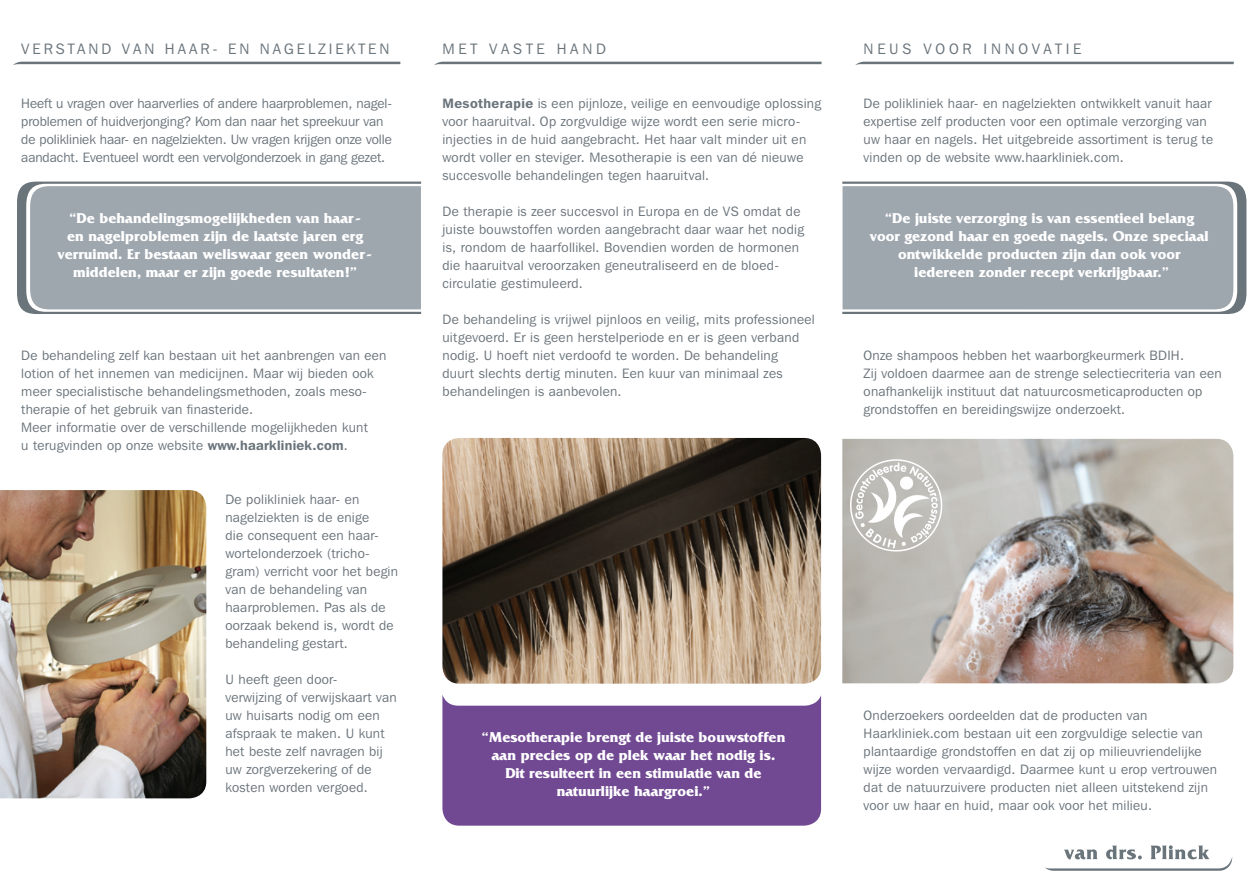
<style>
.page{position:relative;width:1255px;height:893px;background:#fff}
.page>*{position:absolute;margin:0;border:0;box-sizing:border-box;transform-origin:0 0}
.QUOTES{font:700 15px/18px "Friz Quadrata";color:#fff;text-align:center}
.KOP{font:15px "Franklin Gothic IT Cby BT";letter-spacing:.2em;color:#6a747b}
.KOP-2{font:15px "Franklin Gothic IT Cby BT";letter-spacing:.25em;color:#6a747b}
.BROODTEKST{font:13.5px/18px "Franklin Gothic IT Cby BT";letter-spacing:.02em;color:#6a747b}
.Chapeau{font:13.5px/18px "Franklin Gothic IT Cby BT";letter-spacing:.025em;color:#6a747b}
.BROODTEKST-2{font:13.5px/18px "Franklin Gothic IT Cby BT";color:#6a747b}
.s1{font-weight:600}
</style>
<div class="page">
<svg style="left:442px;top:695px;width:379px;height:131px;background:#7d589c"></svg>
<svg style="left:434px;top:62px;width:387px;height:3px"></svg>
<svg style="left:855px;top:62px;width:378px;height:3px"></svg>
<svg style="left:13px;top:62px;width:387px;height:3px"></svg>
<img style="left:0;top:490px;width:206px;height:308px">
<img style="left:842px;top:439px;width:391px;height:244px">
<svg style="left:844px;top:454px;width:103px;height:103px"></svg>
<img style="left:442px;top:438px;width:379px;height:246px">
<svg style="left:17px;top:182px;width:404px;height:132px;background:#9fa7af"></svg>
<svg style="left:842px;top:182px;width:404px;height:132px;background:#9fa7af"></svg>
<svg style="left:1045px;top:845px;width:187px;height:26px"></svg>
<p class="KOP" style="left:21px;top:40px;width:370px">VERSTAND VAN HAAR- EN NAGELZIEKTEN</p>
<p class="KOP-2" style="left:442px;top:40px;width:165px">MET VASTE HAND</p>
<p class="KOP-2" style="left:863px;top:40px;width:219px">NEUS VOOR INNOVATIE</p>
<p class="BROODTEKST-2" style="left:21px;top:94px;width:372px">Heeft u vragen over haarverlies of andere haarproblemen, nagel&shy;problemen of huidverjonging? Kom dan naar het spreekuur van de polikliniek haar- en nagelziekten. Uw vragen krijgen onze volle aandacht. Eventueel wordt een vervolgonderzoek in gang gezet.</p>
<p class="BROODTEKST" style="left:442px;top:94px;width:380px"><span class="s1">Mesotherapie</span> is een pijnloze, veilige en eenvoudige oplossing voor haaruitval. Op zorgvuldige wijze wordt een serie micro&shy;injecties in de huid aangebracht. Het haar valt minder uit en wordt voller en steviger. Mesotherapie is een van dé nieuwe succesvolle behandelingen tegen haaruitval.</p>
<p class="Chapeau" style="left:442px;top:202px;width:363px">De therapie is zeer succesvol in Europa en de VS omdat de juiste bouwstoffen worden aangebracht daar waar het nodig is, rondom de haarfollikel. Bovendien worden de hormonen die haaruitval veroorzaken geneutraliseerd en de bloed&shy;circulatie gestimuleerd.</p>
<p class="Chapeau" style="left:442px;top:310px;width:374px">De behandeling is vrijwel pijnloos en veilig, mits professioneel uitgevoerd. Er is geen herstelperiode en er is geen verband nodig. U hoeft niet verdoofd te worden. De behandeling<br>duurt slechts dertig minuten. Een kuur van minimaal zes behandelingen is aanbevolen.</p>
<p class="BROODTEKST" style="left:863px;top:94px;width:351px">De polikliniek haar- en nagelziekten ontwikkelt vanuit haar expertise zelf producten voor een optimale verzorging van uw haar en nagels. Het uitgebreide assortiment is terug te vinden op de website www.haarkliniek.com.</p>
<p class="QUOTES" style="left:58px;top:209px;width:316px">“De behandelingsmogelijkheden van haar-<br>en nagelproblemen zijn de laatste jaren erg verruimd. Er bestaan weliswaar geen wonder&shy;middelen, maar er zijn goede resultaten!”</p>
<p class="QUOTES" style="left:870px;top:209px;width:340px">“De juiste verzorging is van essentieel belang voor gezond haar en goede nagels. Onze speciaal ontwikkelde producten zijn dan ook voor iedereen zonder recept verkrijgbaar.”</p>
<p class="BROODTEKST" style="left:863px;top:346px;width:322px">Onze shampoos hebben het waarborgkeurmerk BDIH.</p>
<p class="BROODTEKST" style="left:863px;top:364px;width:360px">Zij voldoen daarmee aan de strenge selectiecriteria van een onafhankelijk instituut dat natuurcosmeticaproducten op grondstoffen en bereidingswijze onderzoekt.</p>
<p class="BROODTEKST" style="left:21px;top:346px;width:366px">De behandeling zelf kan bestaan uit het aanbrengen van een lotion of het innemen van medicijnen. Maar wij bieden ook meer specialistische behandelingsmethoden, zoals meso-</p>
<p class="BROODTEKST" style="left:21px;top:400px;width:233px">therapie of het gebruik van finasteride.</p>
<p class="BROODTEKST" style="left:21px;top:418px;width:348px">Meer informatie over de verschillende mogelijkheden kunt u terugvinden op onze website <span class="s1">www.haarkliniek.com</span>.</p>
<p class="BROODTEKST" style="left:225px;top:490px;width:174px">De polikliniek haar- en nagelziekten is de enige<br>die consequent een haar&shy;wortelonderzoek (tricho&shy;gram) verricht voor het begin van de behandeling van haarproblemen. Pas als de oorzaak bekend is, wordt de behandeling gestart.</p>
<p class="BROODTEKST" style="left:225px;top:670px;width:173px">U heeft geen door&shy;verwijzing of verwijskaart van uw huisarts nodig om een afspraak te maken. U kunt het beste zelf navragen bij uw zorgverzekering of de kosten worden vergoed.</p>
<p class="QUOTES" style="left:481px;top:728px;width:305px">“Mesotherapie brengt de juiste bouwstoffen aan precies op de plek waar het nodig is.<br>Dit resulteert in een stimulatie van de natuurlijke haargroei.”</p>
<p class="BROODTEKST" style="left:863px;top:706px;width:355px">Onderzoekers oordeelden dat de producten van Haarkliniek.com bestaan uit een zorgvuldige selectie van plantaardige grondstoffen en dat zij op milieuvriendelijke wijze worden vervaardigd. Daarmee kunt u erop vertrouwen dat de natuurzuivere producten niet alleen uitstekend zijn voor uw haar en huid, maar ook voor het milieu.</p>
</div>
